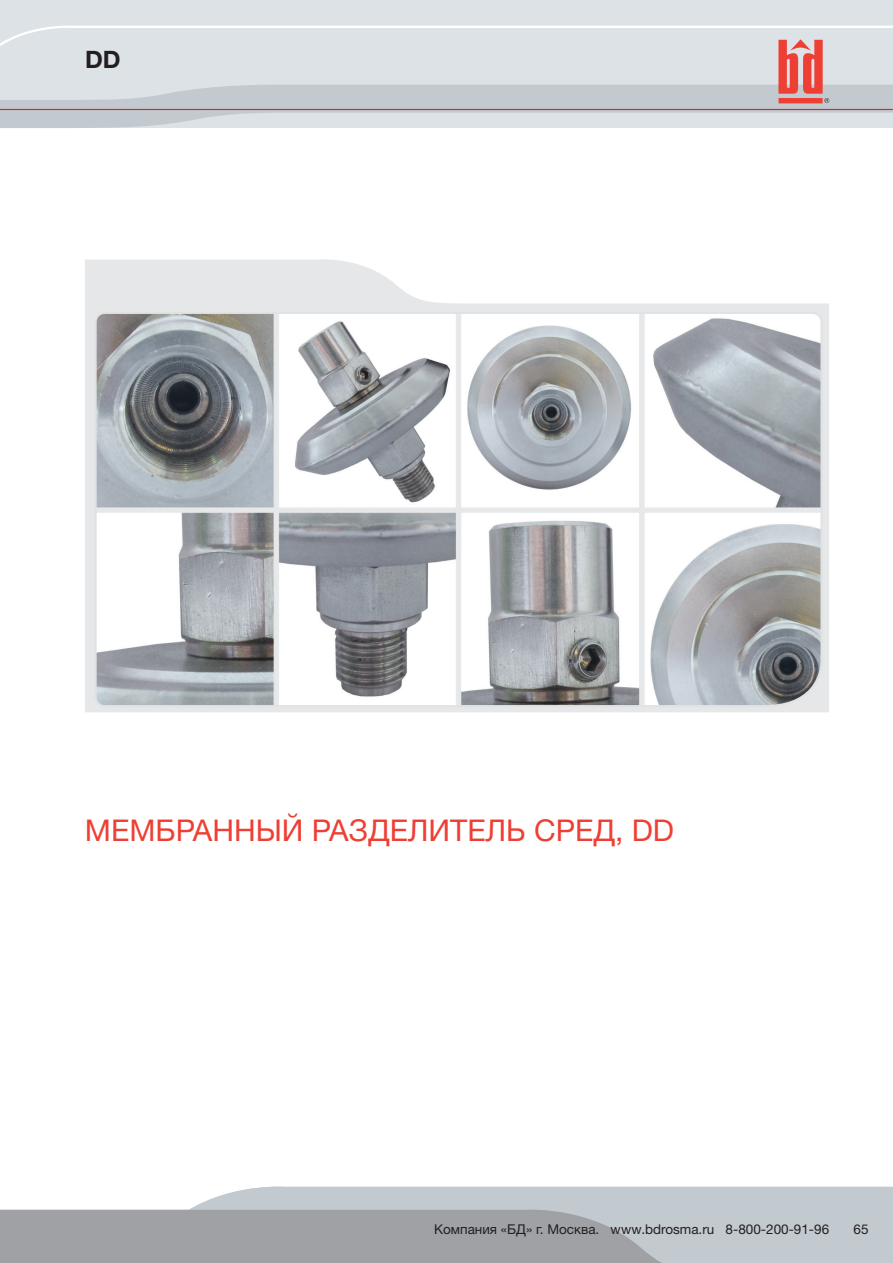
<style>
.page{position:relative;width:893px;height:1263px;background:#fff}
.page>*{position:absolute;margin:0;border:0;box-sizing:border-box;transform-origin:0 0}
.t1{font:30px "Helvetica Neue LTW1 G";color:#ee3f34}
.t2{font:700 24px "Helvetica Neue LTW1 G";color:#231f20}
.t3{font:13.5px "Helvetica Neue LTW1 G";color:#231f20}
</style>
<div class="page">
<svg style="left:194px;top:1186px;width:699px;height:21px;background:#c6cdd3"></svg>
<svg style="left:0;top:1207px;width:893px;height:56px;background:#acafb4"></svg>
<svg style="left:0;top:0;width:893px;height:128px;background:#d8d8dd"></svg>
<svg style="left:85px;top:259px;width:744px;height:453px;fill:#e6e7e9"></svg>
<svg style="left:93px;top:311px;width:732px;height:397px"></svg>
<h2 class="t2" style="left:85px;top:45px;width:37px">DD</h2>
<h1 class="t1" style="left:85px;top:812px;width:591px">МЕМБРАННЫЙ РАЗДЕЛИТЕЛЬ СРЕД, DD</h1>
<p class="t3" style="left:434px;top:1221px;width:397px">Компания «БД» г. Москва. www.bdrosma.ru 8-800-200-91-96</p>
<p class="t3" style="left:854px;top:1221px;width:17px">65</p>
</div>
